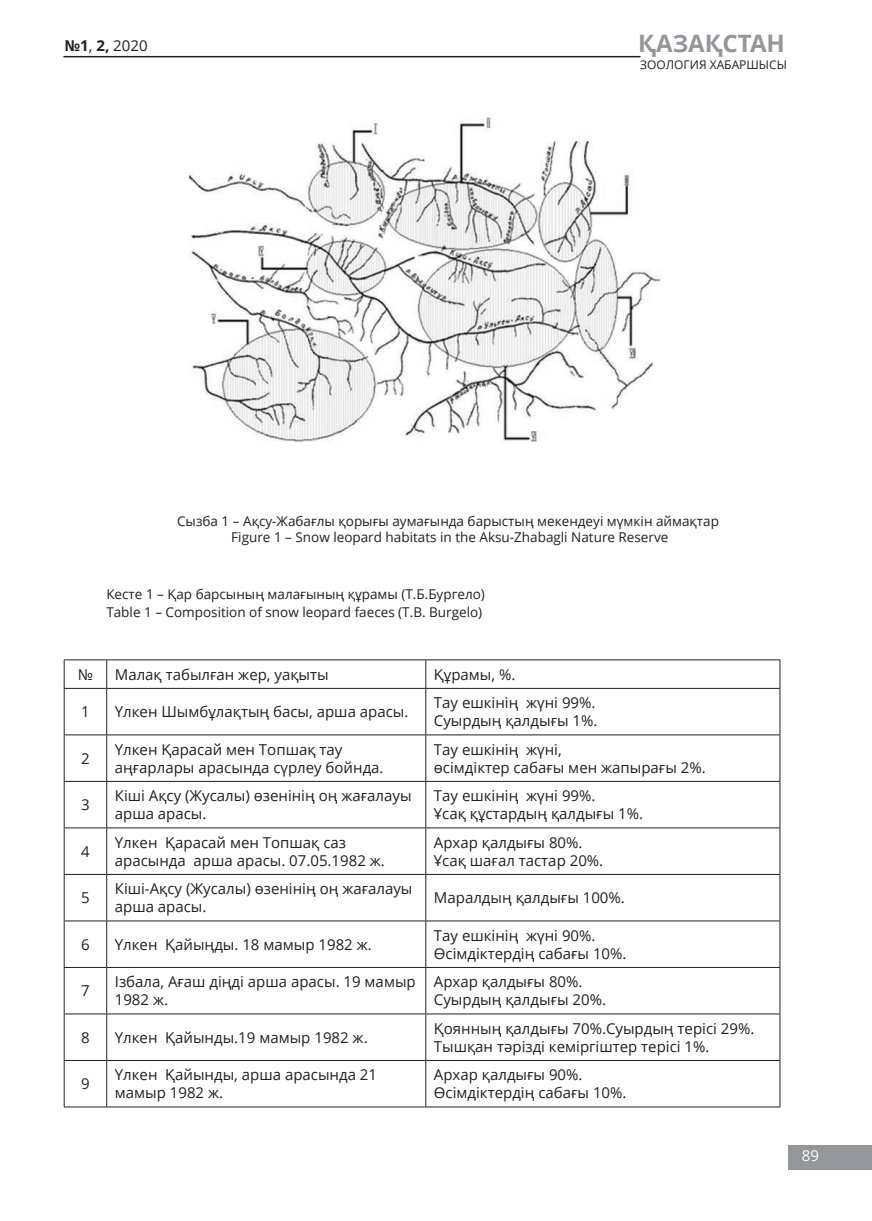
<style>
.page{position:relative;width:872px;height:1221px;background:#fff}
.page>*{position:absolute;margin:0;border:0;box-sizing:border-box;transform-origin:0 0}
.t1{font:700 24px "Open Sans";color:#93969b}
.t2{font:15px/18px "Open Sans";color:#231f20}
.t3{font:15px "Open Sans";color:#fff}
.t4{font:13.5px/18px "Open Sans";color:#231f20}
.t5{font:12px "Open Sans";color:#231f20}
.s1{font-weight:700}
</style>
<div class="page">
<div style="left:788px;top:1145px;width:84px;height:24px;background:#93969b"></div>
<hr style="left:63px;top:56px;width:577px;height:1px;background:#231f20">
<hr style="left:64px;top:659px;width:43px;height:1px;background:#231f20">
<hr style="left:107px;top:659px;width:319px;height:1px;background:#231f20">
<hr style="left:426px;top:659px;width:354px;height:1px;background:#231f20">
<hr style="left:64px;top:688px;width:43px;height:1px;background:#231f20">
<hr style="left:107px;top:688px;width:319px;height:1px;background:#231f20">
<hr style="left:426px;top:688px;width:354px;height:1px;background:#231f20">
<hr style="left:64px;top:734px;width:43px;height:1px;background:#231f20">
<hr style="left:107px;top:734px;width:319px;height:1px;background:#231f20">
<hr style="left:426px;top:734px;width:354px;height:1px;background:#231f20">
<hr style="left:64px;top:781px;width:43px;height:1px;background:#231f20">
<hr style="left:107px;top:781px;width:319px;height:1px;background:#231f20">
<hr style="left:426px;top:781px;width:354px;height:1px;background:#231f20">
<hr style="left:64px;top:827px;width:43px;height:1px;background:#231f20">
<hr style="left:107px;top:827px;width:319px;height:1px;background:#231f20">
<hr style="left:426px;top:827px;width:354px;height:1px;background:#231f20">
<hr style="left:64px;top:874px;width:43px;height:1px;background:#231f20">
<hr style="left:107px;top:874px;width:319px;height:1px;background:#231f20">
<hr style="left:426px;top:874px;width:354px;height:1px;background:#231f20">
<hr style="left:64px;top:920px;width:43px;height:1px;background:#231f20">
<hr style="left:107px;top:920px;width:319px;height:1px;background:#231f20">
<hr style="left:426px;top:920px;width:354px;height:1px;background:#231f20">
<hr style="left:64px;top:967px;width:43px;height:1px;background:#231f20">
<hr style="left:107px;top:967px;width:319px;height:1px;background:#231f20">
<hr style="left:426px;top:967px;width:354px;height:1px;background:#231f20">
<hr style="left:64px;top:1013px;width:43px;height:1px;background:#231f20">
<hr style="left:107px;top:1013px;width:319px;height:1px;background:#231f20">
<hr style="left:426px;top:1013px;width:354px;height:1px;background:#231f20">
<hr style="left:64px;top:1060px;width:43px;height:1px;background:#231f20">
<hr style="left:107px;top:1060px;width:319px;height:1px;background:#231f20">
<hr style="left:426px;top:1060px;width:354px;height:1px;background:#231f20">
<hr style="left:64px;top:1106px;width:43px;height:1px;background:#231f20">
<hr style="left:107px;top:1106px;width:319px;height:1px;background:#231f20">
<hr style="left:426px;top:1106px;width:354px;height:1px;background:#231f20">
<svg style="left:64px;top:660px;width:1px;height:28px"></svg>
<hr style="left:64px;top:688px;width:1px;height:46px;background:#231f20">
<hr style="left:64px;top:735px;width:1px;height:46px;background:#231f20">
<hr style="left:64px;top:781px;width:1px;height:46px;background:#231f20">
<hr style="left:64px;top:828px;width:1px;height:46px;background:#231f20">
<hr style="left:64px;top:874px;width:1px;height:46px;background:#231f20">
<hr style="left:64px;top:921px;width:1px;height:46px;background:#231f20">
<hr style="left:64px;top:967px;width:1px;height:46px;background:#231f20">
<hr style="left:64px;top:1014px;width:1px;height:46px;background:#231f20">
<hr style="left:64px;top:1060px;width:1px;height:46px;background:#231f20">
<svg style="left:106px;top:660px;width:1px;height:28px"></svg>
<svg style="left:425px;top:660px;width:1px;height:28px"></svg>
<svg style="left:779px;top:660px;width:1px;height:28px"></svg>
<hr style="left:106px;top:688px;width:1px;height:46px;background:#231f20">
<hr style="left:425px;top:688px;width:1px;height:46px;background:#231f20">
<hr style="left:779px;top:688px;width:1px;height:46px;background:#231f20">
<hr style="left:106px;top:735px;width:1px;height:46px;background:#231f20">
<hr style="left:425px;top:735px;width:1px;height:46px;background:#231f20">
<hr style="left:779px;top:735px;width:1px;height:46px;background:#231f20">
<hr style="left:106px;top:781px;width:1px;height:46px;background:#231f20">
<hr style="left:425px;top:781px;width:1px;height:46px;background:#231f20">
<hr style="left:779px;top:781px;width:1px;height:46px;background:#231f20">
<hr style="left:106px;top:828px;width:1px;height:46px;background:#231f20">
<hr style="left:425px;top:828px;width:1px;height:46px;background:#231f20">
<hr style="left:779px;top:828px;width:1px;height:46px;background:#231f20">
<hr style="left:106px;top:874px;width:1px;height:46px;background:#231f20">
<hr style="left:425px;top:874px;width:1px;height:46px;background:#231f20">
<hr style="left:779px;top:874px;width:1px;height:46px;background:#231f20">
<hr style="left:106px;top:921px;width:1px;height:46px;background:#231f20">
<hr style="left:425px;top:921px;width:1px;height:46px;background:#231f20">
<hr style="left:779px;top:921px;width:1px;height:46px;background:#231f20">
<hr style="left:106px;top:967px;width:1px;height:46px;background:#231f20">
<hr style="left:425px;top:967px;width:1px;height:46px;background:#231f20">
<hr style="left:779px;top:967px;width:1px;height:46px;background:#231f20">
<hr style="left:106px;top:1014px;width:1px;height:46px;background:#231f20">
<hr style="left:425px;top:1014px;width:1px;height:46px;background:#231f20">
<hr style="left:779px;top:1014px;width:1px;height:46px;background:#231f20">
<hr style="left:106px;top:1060px;width:1px;height:46px;background:#231f20">
<hr style="left:425px;top:1060px;width:1px;height:46px;background:#231f20">
<hr style="left:779px;top:1060px;width:1px;height:46px;background:#231f20">
<img style="left:189px;top:117px;width:472px;height:325px">
<p class="t2" style="left:65px;top:36px;width:84px"><span class="s1">№1</span>, <span class="s1">2,</span> 2020</p>
<h1 class="t1" style="left:638px;top:27px;width:148px">Қазақстан</h1>
<p class="t5" style="left:640px;top:57px;width:148px">зоология хабаршысы</p>
<p class="t4" style="left:177px;top:513px;width:543px;line-height:16.2px;text-align:center">Сызба 1 – Ақсу-Жабағлы қорығы аумағында барыстың мекендеуі мүмкін аймақтар<br>Figure 1 – Snow leopard habitats in the Aksu-Zhabagli Nature Reserve</p>
<p class="t4" style="left:106px;top:585px;width:380px">Кесте 1 – Қар барсының малағының құрамы (Т.Б.Бургело)<br>Table 1 – Composition of snow leopard faeces (T.B. Burgelo)</p>
<p class="t2" style="left:78px;top:665px;width:17px">№</p>
<p class="t2" style="left:115px;top:665px;width:215px">Малақ табылған жер, уақыты</p>
<p class="t2" style="left:434px;top:665px;width:83px">Құрамы, %.</p>
<p class="t2" style="left:81px;top:702px;width:10px">1</p>
<p class="t2" style="left:115px;top:702px;width:295px">Үлкен Шымбұлақтың басы, арша арасы.</p>
<p class="t2" style="left:434px;top:693px;width:165px">Тау ешкінің жүні 99%.<br>Суырдың қалдығы 1%.</p>
<p class="t2" style="left:81px;top:749px;width:10px">2</p>
<p class="t2" style="left:115px;top:740px;width:270px">Үлкен Қарасай мен Топшақ тау аңғарлары арасында сүрлеу бойнда.</p>
<p class="t2" style="left:434px;top:740px;width:273px">Тау ешкінің жүні,<br>өсімдіктер сабағы мен жапырағы 2%.</p>
<p class="t2" style="left:81px;top:795px;width:10px">3</p>
<p class="t2" style="left:115px;top:786px;width:298px">Кіші Ақсу (Жусалы) өзенінің оң жағалауы арша арасы.</p>
<p class="t2" style="left:434px;top:786px;width:211px">Тау ешкінің жүні 99%.<br>Ұсақ құстардың қалдығы 1%.</p>
<p class="t2" style="left:81px;top:842px;width:10px">4</p>
<p class="t2" style="left:115px;top:833px;width:271px">Үлкен Қарасай мен Топшақ саз арасында арша арасы. 07.05.1982 ж.</p>
<p class="t2" style="left:434px;top:833px;width:171px">Архар қалдығы 80%.<br>Ұсақ шағал тастар 20%.</p>
<p class="t2" style="left:81px;top:888px;width:10px">5</p>
<p class="t2" style="left:115px;top:879px;width:299px">Кіші-Ақсу (Жусалы) өзенінің оң жағалауы арша арасы.</p>
<p class="t2" style="left:434px;top:888px;width:192px">Маралдың қалдығы 100%.</p>
<p class="t2" style="left:81px;top:935px;width:10px">6</p>
<p class="t2" style="left:115px;top:935px;width:258px">Үлкен Қайыңды. 18 мамыр 1982 ж.</p>
<p class="t2" style="left:434px;top:926px;width:194px">Тау ешкінің жүні 90%.<br>Өсімдіктердің сабағы 10%.</p>
<p class="t2" style="left:81px;top:981px;width:10px">7</p>
<p class="t2" style="left:115px;top:972px;width:302px">Ізбала, Ағаш діңді арша арасы. 19 мамыр<br>1982 ж.</p>
<p class="t2" style="left:434px;top:972px;width:174px">Архар қалдығы 80%.<br>Суырдың қалдығы 20%.</p>
<p class="t2" style="left:81px;top:1028px;width:10px">8</p>
<p class="t2" style="left:115px;top:1028px;width:254px">Үлкен Қайынды.19 мамыр 1982 ж.</p>
<p class="t2" style="left:434px;top:1019px;width:322px">Қоянның қалдығы 70%.Суырдың терісі 29%.<br>Тышқан тәрізді кеміргіштер терісі 1%.</p>
<p class="t2" style="left:81px;top:1074px;width:10px">9</p>
<p class="t2" style="left:115px;top:1065px;width:264px">Үлкен Қайынды, арша арасында 21 мамыр 1982 ж.</p>
<p class="t2" style="left:434px;top:1065px;width:194px">Архар қалдығы 90%.<br>Өсімдіктердің сабағы 10%.</p>
<p class="t3" style="left:801px;top:1145px;width:19px">89</p>
</div>
